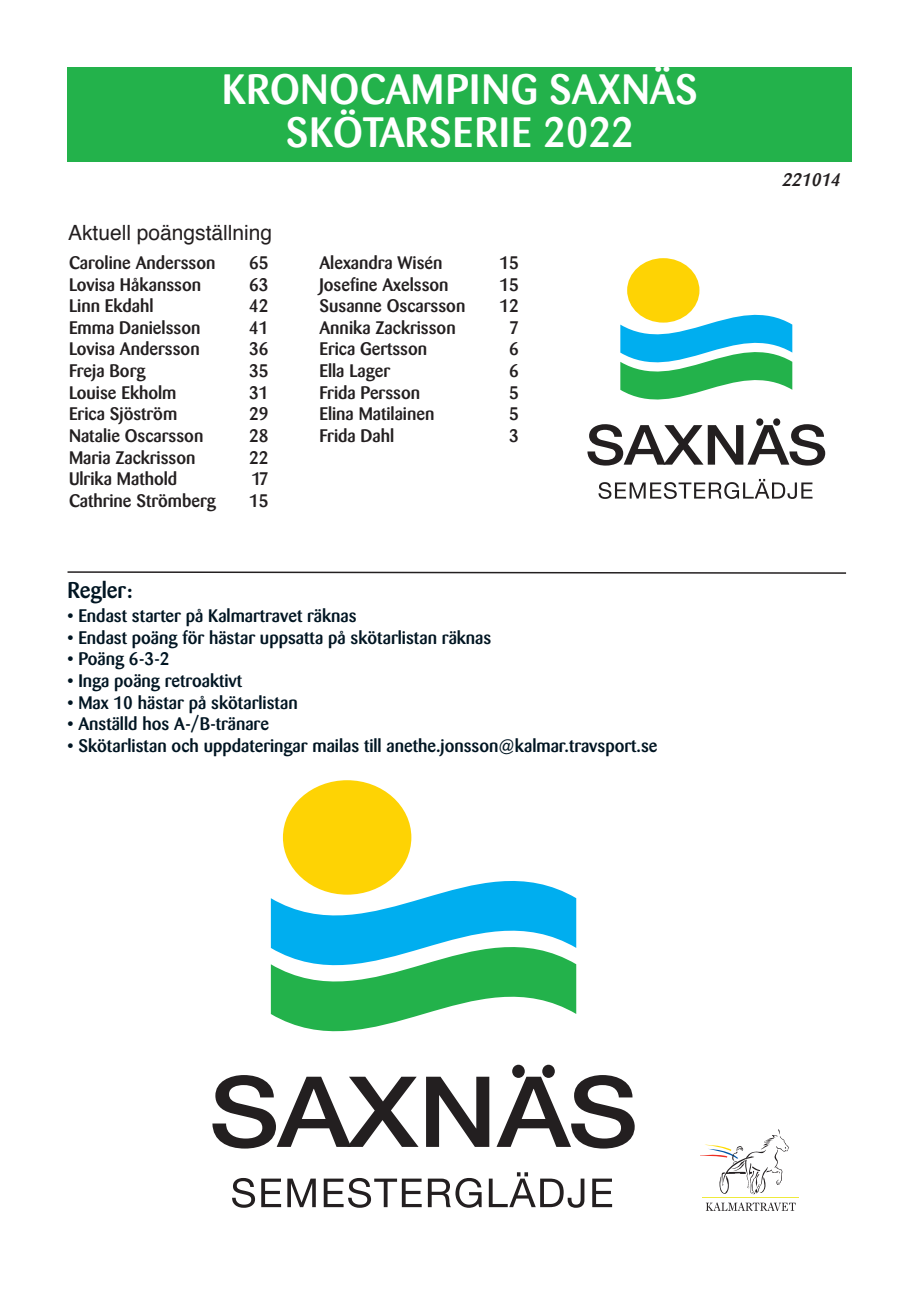
<style>
.page{position:relative;width:920px;height:1290px;background:#fff}
.page>*{position:absolute;margin:0;border:0;box-sizing:border-box;transform-origin:0 0}
.t1{font:500 42px/43.5px "Barmeno";letter-spacing:.02em;color:#fff;text-align:center}
.t2{font:500 22.5px "Barmeno";color:#001522}
.t3{font:21px "Helvetica";color:#231f20}
.t4{font:500 18px "Barmeno";color:#231f20}
.t5{font:500 18px "Barmeno";color:#001522}
.t6{font:italic 500 18px "Barmeno";color:#231f20}
</style>
<div class="page">
<div style="left:68px;top:68px;width:784px;height:94px;background:#23b24b"></div>
<svg style="left:700px;top:1129px;width:89px;height:65px"></svg>
<svg style="left:706px;top:1202px;width:90px;height:9px"></svg>
<hr style="left:702px;top:1197px;width:97px;height:1px;background:#eeea3c">
<svg style="left:67px;top:571px;width:780px;height:3px"></svg>
<svg style="left:598px;top:479px;width:214px;height:20px"></svg>
<svg style="left:620px;top:328px;width:172px;height:95px"></svg>
<svg style="left:620px;top:291px;width:172px;height:95px"></svg>
<div style="left:627px;top:258px;width:72px;height:65px;background:#fed304;border-radius:50%"></div>
<svg style="left:587px;top:424px;width:238px;height:42px"></svg>
<div style="left:756px;top:418px;width:7px;height:8px;background:#231f20;border-radius:50%"></div>
<div style="left:773px;top:418px;width:7px;height:8px;background:#231f20;border-radius:50%"></div>
<svg style="left:232px;top:1178px;width:23px;height:30px"></svg>
<svg style="left:261px;top:1178px;width:20px;height:29px"></svg>
<svg style="left:287px;top:1178px;width:29px;height:29px"></svg>
<svg style="left:324px;top:1178px;width:98px;height:30px"></svg>
<svg style="left:428px;top:1178px;width:54px;height:30px"></svg>
<svg style="left:489px;top:1172px;width:95px;height:36px"></svg>
<svg style="left:592px;top:1178px;width:20px;height:29px"></svg>
<svg style="left:271px;top:905px;width:305px;height:169px"></svg>
<svg style="left:271px;top:838px;width:305px;height:169px"></svg>
<div style="left:283px;top:780px;width:128px;height:115px;background:#fed304;border-radius:50%"></div>
<svg style="left:212px;top:1075px;width:207px;height:73px"></svg>
<svg style="left:426px;top:1077px;width:63px;height:70px"></svg>
<svg style="left:496px;top:1075px;width:139px;height:73px"></svg>
<div style="left:512px;top:1065px;width:13px;height:13px;background:#231f20;border-radius:50%"></div>
<div style="left:542px;top:1065px;width:13px;height:13px;background:#231f20;border-radius:50%"></div>
<h1 class="t1" style="left:222px;top:71px;width:477px">KRONOCAMPING SAXNÄS<br>SKÖTARSERIE 2022</h1>
<p class="t3" style="left:68px;top:224px;width:206px">Aktuell poängställning</p>
<p class="t4" style="left:69px;top:255px;width:148px">Caroline Andersson</p>
<p class="t4" style="left:249px;top:255px;width:21px">65</p>
<p class="t4" style="left:69px;top:277px;width:134px">Lovisa Håkansson</p>
<p class="t4" style="left:249px;top:277px;width:21px">63</p>
<p class="t4" style="left:69px;top:298px;width:86px">Linn Ekdahl</p>
<p class="t4" style="left:249px;top:298px;width:21px">42</p>
<p class="t4" style="left:69px;top:320px;width:133px">Emma Danielsson</p>
<p class="t4" style="left:249px;top:320px;width:21px">41</p>
<p class="t4" style="left:69px;top:342px;width:132px">Lovisa Andersson</p>
<p class="t4" style="left:249px;top:342px;width:21px">36</p>
<p class="t4" style="left:69px;top:363px;width:78px">Freja Borg</p>
<p class="t4" style="left:249px;top:363px;width:21px">35</p>
<p class="t4" style="left:69px;top:385px;width:109px">Louise Ekholm</p>
<p class="t4" style="left:249px;top:385px;width:21px">31</p>
<p class="t4" style="left:69px;top:406px;width:110px">Erica Sjöström</p>
<p class="t4" style="left:249px;top:406px;width:21px">29</p>
<p class="t4" style="left:69px;top:428px;width:136px">Natalie Oscarsson</p>
<p class="t4" style="left:249px;top:428px;width:21px">28</p>
<p class="t4" style="left:69px;top:450px;width:128px">Maria Zackrisson</p>
<p class="t4" style="left:249px;top:450px;width:21px">22</p>
<p class="t4" style="left:69px;top:471px;width:110px">Ulrika Mathold</p>
<p class="t4" style="left:252px;top:471px;width:18px">17</p>
<p class="t4" style="left:69px;top:493px;width:148px">Cathrine Strömberg</p>
<p class="t4" style="left:249px;top:493px;width:21px">15</p>
<p class="t4" style="left:319px;top:255px;width:125px">Alexandra Wisén</p>
<p class="t4" style="left:499px;top:255px;width:21px">15</p>
<p class="t4" style="left:319px;top:277px;width:131px">Josefine Axelsson</p>
<p class="t4" style="left:499px;top:277px;width:21px">15</p>
<p class="t4" style="left:319px;top:298px;width:147px">Susanne Oscarsson</p>
<p class="t4" style="left:499px;top:298px;width:21px">12</p>
<p class="t4" style="left:319px;top:320px;width:138px">Annika Zackrisson</p>
<p class="t4" style="left:509px;top:320px;width:11px">7</p>
<p class="t4" style="left:319px;top:342px;width:109px">Erica Gertsson</p>
<p class="t4" style="left:509px;top:342px;width:11px">6</p>
<p class="t4" style="left:319px;top:363px;width:72px">Ella Lager</p>
<p class="t4" style="left:509px;top:363px;width:11px">6</p>
<p class="t4" style="left:319px;top:385px;width:102px">Frida Persson</p>
<p class="t4" style="left:509px;top:385px;width:11px">5</p>
<p class="t4" style="left:319px;top:406px;width:117px">Elina Matilainen</p>
<p class="t4" style="left:509px;top:406px;width:11px">5</p>
<p class="t4" style="left:319px;top:428px;width:76px">Frida Dahl</p>
<p class="t4" style="left:509px;top:428px;width:11px">3</p>
<p class="t2" style="left:68px;top:581px;width:67px">Regler:</p>
<p class="t5" style="left:68px;top:608px;width:291px">• Endast starter på Kalmartravet räknas</p>
<p class="t5" style="left:67px;top:630px;width:425px">• Endast poäng för hästar uppsatta på skötarlistan räknas</p>
<p class="t5" style="left:68px;top:651px;width:103px">• Poäng 6-3-2</p>
<p class="t5" style="left:68px;top:673px;width:176px">• Inga poäng retroaktivt</p>
<p class="t5" style="left:68px;top:695px;width:232px">• Max 10 hästar på skötarlistan</p>
<p class="t5" style="left:68px;top:716px;width:203px">• Anställd hos A-/B-tränare</p>
<p class="t5" style="left:68px;top:738px;width:591px">• Skötarlistan och uppdateringar mailas till anethe.jonsson@kalmar.travsport.se</p>
<p class="t6" style="left:781px;top:172px;width:64px">221014</p>
</div>
